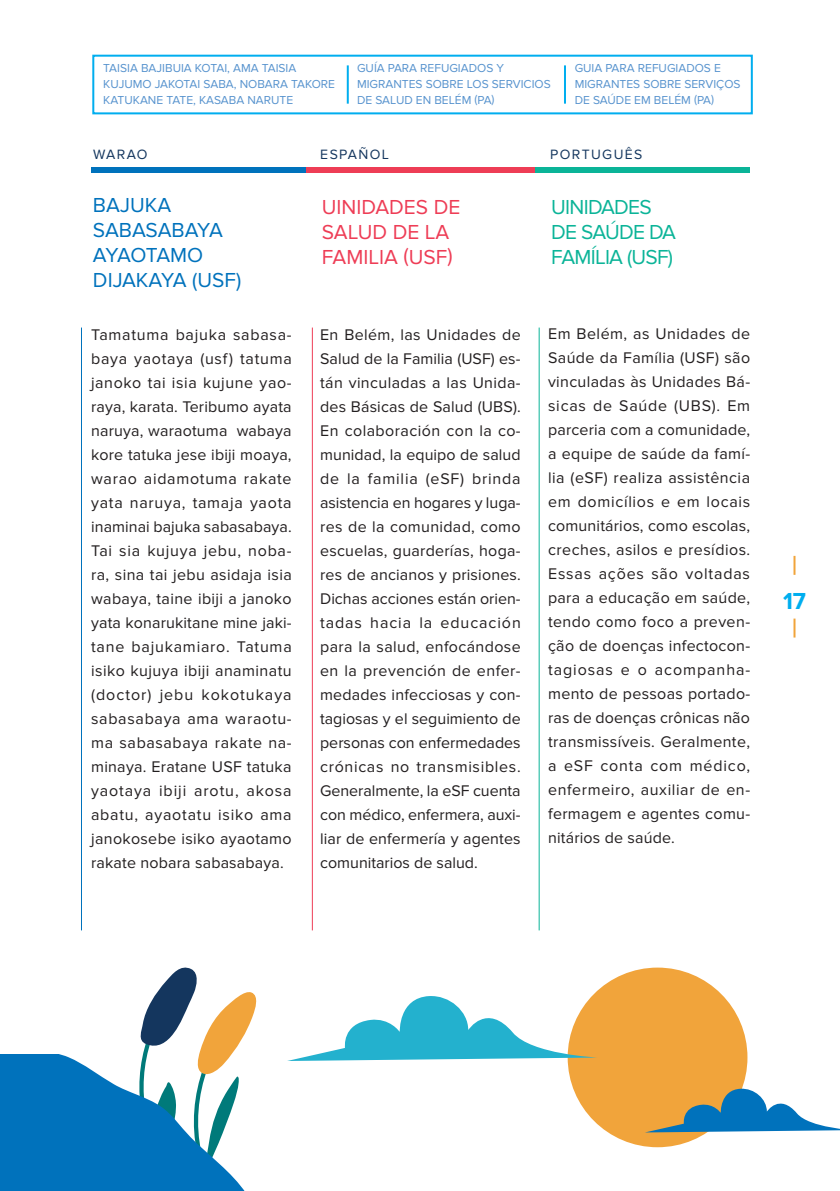
<style>
.page{position:relative;width:840px;height:1191px;background:#fff}
.page>*{position:absolute;margin:0;border:0;box-sizing:border-box;transform-origin:0 0}
.t1{font:700 24px "Proxima Nova A";color:#00aeef}
.t2{font:21px/25px "Proxima Nova";color:#0072bc}
.t3{font:21px/25px "Proxima Nova";color:#ee3d56}
.t4{font:21px/25px "Proxima Nova";letter-spacing:-.035em;color:#0bb498}
.List_Paragraph{font:16px/24px "Proxima Nova";letter-spacing:.01em;color:#231f20;text-align:justify}
.Texto_box_saude{font:14px "Proxima Nova";letter-spacing:.1em;color:#14365e}
.t5{font:12px/16px "Proxima Nova";color:#5793ce}
</style>
<div class="page">
<div style="left:92px;top:55px;width:660px;height:59px;border:2px solid #00aeef"></div>
<hr style="left:346px;top:65px;width:2px;height:39px;background:#00aeef">
<hr style="left:563px;top:65px;width:2px;height:39px;background:#00aeef">
<svg style="left:793px;top:556px;width:2px;height:19px"></svg>
<svg style="left:793px;top:618px;width:2px;height:19px"></svg>
<div style="left:91px;top:167px;width:215px;height:5px;background:#0072bc"></div>
<div style="left:306px;top:167px;width:229px;height:5px;background:#ee3d56"></div>
<div style="left:535px;top:167px;width:214px;height:5px;background:#0bb498"></div>
<hr style="left:312px;top:327px;width:1px;height:603px;background:#ee3d56">
<hr style="left:81px;top:327px;width:1px;height:603px;background:#0072bc">
<hr style="left:538px;top:327px;width:1px;height:603px;background:#0bb498">
<svg style="left:0;top:967px;width:257px;height:224px"></svg>
<div style="left:567px;top:967px;width:180px;height:180px;background:#f1a43b;border-radius:50%"></div>
<svg style="left:287px;top:995px;width:310px;height:66px"></svg>
<svg style="left:647px;top:1088px;width:192px;height:44px"></svg>
<p class="t5" style="left:357px;top:61px;width:195px">GUÍA PARA REFUGIADOS Y<br>MIGRANTES SOBRE LOS SERVICIOS<br>DE SALUD EN BELÉM (PA)</p>
<p class="t5" style="left:103px;top:61px;width:233px">TAISIA BAJIBUIA KOTAI, AMA TAISIA<br>KUJUMO JAKOTAI SABA, NOBARA TAKORE<br>KATUKANE TATE, KASABA NARUTE</p>
<p class="t5" style="left:574px;top:61px;width:167px">GUIA PARA REFUGIADOS E<br>MIGRANTES SOBRE SERVIÇOS<br>DE SAÚDE EM BELÉM (PA)</p>
<p class="Texto_box_saude" style="left:93px;top:146px;width:56px">WARAO</p>
<p class="Texto_box_saude" style="left:320px;top:146px;width:70px">ESPAÑOL</p>
<p class="Texto_box_saude" style="left:550px;top:146px;width:94px">PORTUGUÊS</p>
<p class="t2" style="left:93px;top:192px;width:150px">BAJUKA<br>SABASABAYA<br>AYAOTAMO<br>DIJAKAYA (USF)</p>
<p class="t3" style="left:321px;top:195px;width:140px">UINIDADES DE<br>SALUD DE LA<br>FAMILIA (USF)</p>
<p class="t4" style="left:551px;top:195px;width:126px">UINIDADES<br>DE SAÚDE DA<br>FAMÍLIA (USF)</p>
<p class="List_Paragraph" style="left:91px;top:323px;width:202px">Tamatuma bajuka sabasa&shy;baya yaotaya (usf) tatuma janoko tai isia kujune yao&shy;raya, karata. Teribumo ayata naruya, waraotuma wabaya kore tatuka jese ibiji moaya, warao aidamotuma rakate yata naruya, tamaja yaota inaminai bajuka sabasabaya.<br>Tai sia kujuya jebu, noba&shy;ra, sina tai jebu asidaja isia wabaya, taine ibiji a janoko yata konarukitane mine jaki&shy;tane bajukamiaro. Tatuma isiko kujuya ibiji anaminatu (doctor) jebu kokotukaya sabasabaya ama waraotu&shy;ma sabasabaya rakate na&shy;minaya. Eratane USF tatuka yaotaya ibiji arotu, akosa abatu, ayaotatu isiko ama janokosebe isiko ayaotamo rakate nobara sabasabaya.</p>
<p class="List_Paragraph" style="left:320px;top:323px;width:202px">En Belém, las Unidades de Salud de la Familia (USF) es&shy;tán vinculadas a las Unida&shy;des Básicas de Salud (UBS).<br>En colaboración con la co&shy;munidad, la equipo de salud de la familia (eSF) brinda asistencia en hogares y luga&shy;res de la comunidad, como escuelas, guarderías, hoga&shy;res de ancianos y prisiones.<br>Dichas acciones están orien&shy;tadas hacia la educación para la salud, enfocándose en la prevención de enfer&shy;medades infecciosas y con&shy;tagiosas y el seguimiento de personas con enfermedades crónicas no transmisibles.<br>Generalmente, la eSF cuenta con médico, enfermera, auxi&shy;liar de enfermería y agentes comunitarios de salud.</p>
<p class="List_Paragraph" style="left:548px;top:321px;width:203px">Em Belém, as Unidades de Saúde da Família (USF) são vinculadas às Unidades Bá&shy;sicas de Saúde (UBS). Em parceria com a comunidade, a equipe de saúde da famí&shy;lia (eSF) realiza assistência em domicílios e em locais comunitários, como escolas, creches, asilos e presídios.<br>Essas ações são voltadas para a educação em saúde, tendo como foco a preven&shy;ção de doenças infectocon&shy;tagiosas e o acompanha&shy;mento de pessoas portado&shy;ras de doenças crônicas não transmissíveis. Geralmente, a eSF conta com médico, enfermeiro, auxiliar de en&shy;fermagem e agentes comu&shy;nitários de saúde.</p>
<h1 class="t1" style="left:782px;top:587px;width:24px">17</h1>
</div>
